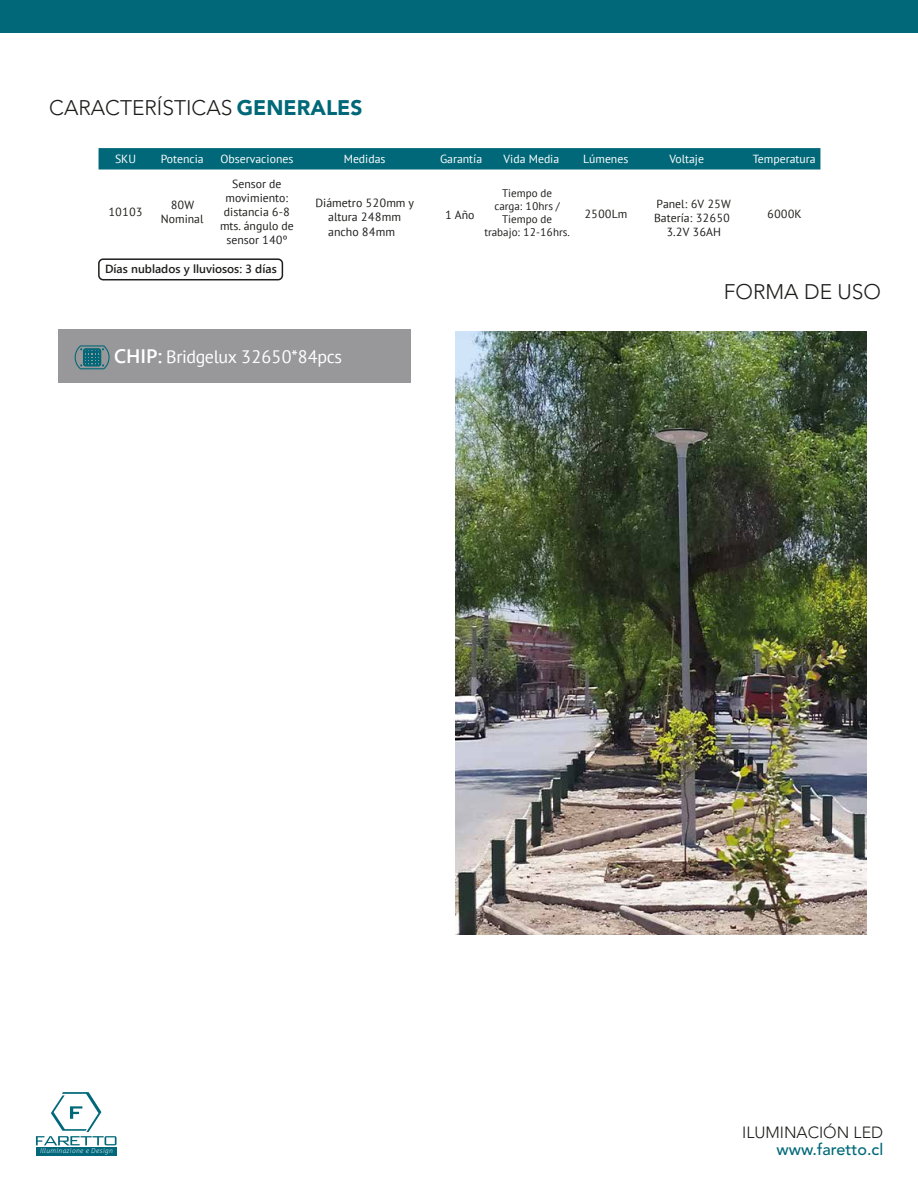
<style>
.page{position:relative;width:918px;height:1188px;background:#fff}
.page>*{position:absolute;margin:0;border:0;box-sizing:border-box;transform-origin:0 0}
.t1{font:300 21px "Avenir LT Std";color:#1d1d1b}
.t2{font:18px "PT Sans";letter-spacing:-.025em;color:#fff}
.t3{font:300 16.2px "Avenir LT Std";color:#1d1d1b}
.t4{font:500 16.2px "Avenir LT Std";color:#006878}
.t5{font:11.85px/14.2px "PT Sans";color:#1d1d1b;text-align:center}
.t6{font:600 11.85px "Segoe UI";color:#1d1d1b}
.t7{font:11.7px/14.1px "PT Sans";color:#1d1d1b;text-align:center}
.t8{font:11.7px "PT Sans";color:#fff}
.t9{font:11.1px/13.2px "PT Sans";color:#1d1d1b;text-align:center}
.t10{font:italic 300 6.9px "Aller";letter-spacing:.045em;color:#cfe3f6}
.s1{font-weight:900;color:#006878}
.s2{font-family:"Segoe UI";font-weight:600;font-size:19.5px}
</style>
<div class="page">
<div style="left:59px;top:329px;width:352px;height:54px;background:#98989a"></div>
<svg style="left:75px;top:345px;width:35px;height:24px"></svg>
<svg style="left:99px;top:148px;width:721px;height:22px;background:#066b7b"></svg>
<div style="left:0;top:0;width:918px;height:33px;background:#006878"></div>
<div style="left:36px;top:1147px;width:81px;height:8px;background:#006878"></div>
<svg style="left:36px;top:1092px;width:81px;height:53px"></svg>
<img style="left:455px;top:332px;width:412px;height:602px">
<div style="left:98px;top:258px;width:185px;height:22px;border:2px solid #1d1d1b;border-radius:4px"></div>
<h1 class="t1" style="left:49px;top:95px;width:315px">CARACTERÍSTICAS <span class="s1">GENERALES</span></h1>
<p class="t8" style="left:115px;top:151px;width:23px">SKU</p>
<p class="t8" style="left:161px;top:151px;width:44px">Potencia</p>
<p class="t8" style="left:221px;top:151px;width:74px">Observaciones</p>
<p class="t8" style="left:344px;top:151px;width:43px">Medidas</p>
<p class="t8" style="left:440px;top:151px;width:44px">Garantía</p>
<p class="t8" style="left:504px;top:151px;width:57px">Vida Media</p>
<p class="t8" style="left:583px;top:151px;width:47px">Lúmenes</p>
<p class="t8" style="left:669px;top:151px;width:36px">Voltaje</p>
<p class="t8" style="left:753px;top:151px;width:64px">Temperatura</p>
<p class="t7" style="left:108px;top:205px;width:36px">10103</p>
<p class="t7" style="left:161px;top:198px;width:44px">80W<br>Nominal</p>
<p class="t7" style="left:220px;top:177px;width:75px">Sensor de movimiento: distancia 6-8 mts. ángulo de sensor 140º</p>
<p class="t6" style="left:105px;top:258px;width:173px">Días nublados y lluviosos: 3 días</p>
<p class="t5" style="left:315px;top:196px;width:100px">Diámetro 520mm y altura 248mm ancho 84mm</p>
<p class="t7" style="left:445px;top:207px;width:31px">1 Año</p>
<p class="t9" style="left:484px;top:186px;width:87px">Tiempo de<br>carga: 10hrs /<br>Tiempo de trabajo: 12-16hrs.</p>
<p class="t7" style="left:584px;top:206px;width:45px">2500Lm</p>
<p class="t7" style="left:654px;top:196px;width:78px">Panel: 6V 25W<br>Batería: 32650<br>3.2V 36AH</p>
<p class="t7" style="left:767px;top:206px;width:36px">6000K</p>
<h1 class="t1" style="left:724px;top:280px;width:159px">FORMA DE USO</h1>
<h2 class="t2" style="left:114px;top:345px;width:229px"><span class="s2">CHIP:</span> Bridgelux 32650*84pcs</h2>
<p class="t10" style="left:40px;top:1147px;width:74px">Illuminazione e Design</p>
<h3 class="t3" style="left:742px;top:1123px;width:143px">ILUMINACIÓN LED</h3>
<h3 class="t4" style="left:777px;top:1140px;width:108px">www.faretto.cl</h3>
</div>
